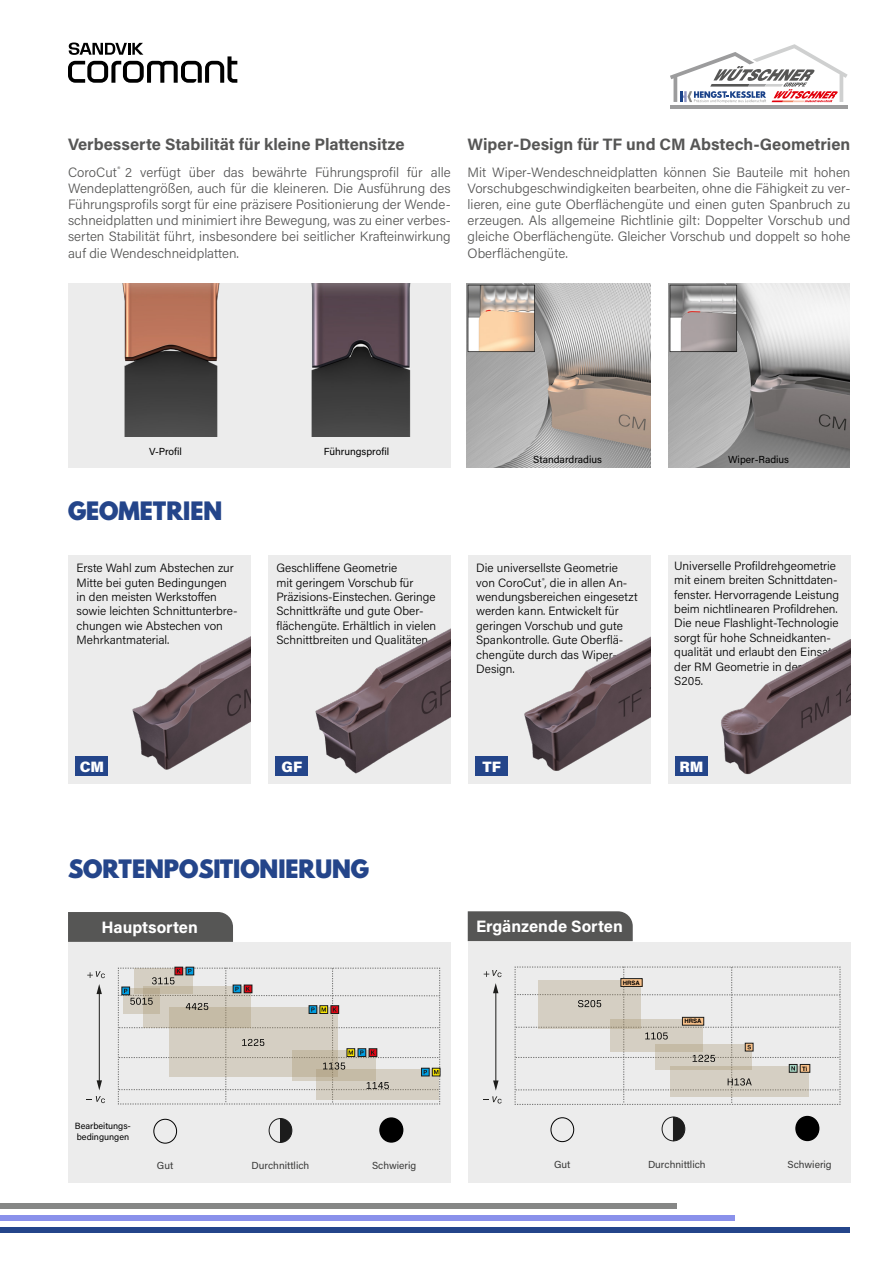
<style>
.page{position:relative;width:893px;height:1263px;background:#fff}
.page>*{position:absolute;margin:0;border:0;box-sizing:border-box;transform-origin:0 0}
.t1{font:900 22.5px "Spartan MB";color:#24458a}
.t2{font:700 16.5px "Acumin Pro";color:#565655}
.t3{font:700 16.5px "Acumin Pro";color:#fff}
.t4{font:900 15px "Acumin Pro";color:#fff}
.t5{font:300 13.5px/16.2px "Acumin Pro";color:#565655;text-align:justify}
.t6{font:300 12px/14.4px "Acumin Pro";color:#000}
.t7{font:10.2px "Acumin Pro";color:#3a3a39}
.t8{font:10.2px "Acumin Pro";color:#000}
.t9{font:9px/10.8px "Acumin Pro";color:#000}
.t10{font:700 6px "Helvetica";color:#000}
</style>
<div class="page">
<svg style="left:670px;top:44px;width:178px;height:65px"></svg>
<hr style="left:670px;top:105px;width:178px;height:3px;background:#9c9c9d">
<img style="left:668px;top:284px;width:182px;height:184px">
<img style="left:467px;top:284px;width:184px;height:184px">
<svg style="left:68px;top:43px;width:169px;height:40px"></svg>
<div style="left:68px;top:284px;width:383px;height:184px;background:#ececec"></div>
<img style="left:122px;top:284px;width:98px;height:152px">
<img style="left:311px;top:284px;width:100px;height:152px">
<div style="left:68px;top:555px;width:183px;height:228px;background:#ececec"></div>
<div style="left:268px;top:555px;width:183px;height:228px;background:#ececec"></div>
<div style="left:468px;top:555px;width:183px;height:228px;background:#ececec"></div>
<div style="left:668px;top:555px;width:182px;height:228px;background:#ececec"></div>
<img style="left:132px;top:636px;width:119px;height:134px">
<img style="left:315px;top:628px;width:136px;height:146px">
<img style="left:524px;top:636px;width:127px;height:135px">
<img style="left:721px;top:639px;width:129px;height:136px">
<div style="left:75px;top:756px;width:33px;height:20px;background:#24458a"></div>
<div style="left:275px;top:756px;width:33px;height:20px;background:#24458a"></div>
<div style="left:475px;top:756px;width:33px;height:20px;background:#24458a"></div>
<div style="left:675px;top:756px;width:33px;height:20px;background:#24458a"></div>
<div style="left:68px;top:942px;width:383px;height:240px;background:#ececec"></div>
<svg style="left:87px;top:971px;width:18px;height:7px"></svg>
<svg style="left:86px;top:1096px;width:19px;height:7px"></svg>
<hr style="left:99px;top:992px;width:1px;height:90px;background:#1d1d1b">
<svg style="left:97px;top:1080px;width:5px;height:10px"></svg>
<svg style="left:97px;top:984px;width:5px;height:10px"></svg>
<svg style="left:118px;top:967px;width:322px;height:138px"></svg>
<div style="left:468px;top:942px;width:382px;height:240px;background:#ececec"></div>
<svg style="left:484px;top:970px;width:18px;height:7px"></svg>
<svg style="left:483px;top:1096px;width:19px;height:7px"></svg>
<hr style="left:495px;top:991px;width:1px;height:91px;background:#1d1d1b">
<svg style="left:493px;top:1080px;width:6px;height:10px"></svg>
<svg style="left:493px;top:983px;width:5px;height:10px"></svg>
<svg style="left:514px;top:966px;width:327px;height:139px"></svg>
<div style="left:682px;top:1017px;width:22px;height:8px;background:#f9c189"></div>
<div style="left:682px;top:1017px;width:22px;height:8px;border:1px solid #1d1d1b"></div>
<div style="left:621px;top:978px;width:21px;height:8px;background:#f9c189"></div>
<div style="left:621px;top:978px;width:21px;height:9px;border:1px solid #1d1d1b"></div>
<div style="left:68px;top:912px;width:165px;height:30px;background:#565655"></div>
<div style="left:468px;top:911px;width:165px;height:30px;background:#565655"></div>
<div style="left:0;top:1227px;width:850px;height:6px;background:#24458a"></div>
<div style="left:0;top:1215px;width:734px;height:6px;background:#8a91eb"></div>
<div style="left:0;top:1203px;width:677px;height:6px;background:#868786"></div>
<div style="left:380px;top:1118px;width:23px;height:24px;background:#000;border-radius:50%"></div>
<div style="left:379px;top:1117px;width:24px;height:26px;border:1px solid #000;border-radius:50%"></div>
<svg style="left:268px;top:1118px;width:25px;height:25px"></svg>
<div style="left:153px;top:1119px;width:24px;height:24px;border:1px solid #000;border-radius:50%"></div>
<div style="left:796px;top:1116px;width:23px;height:24px;background:#000;border-radius:50%"></div>
<div style="left:795px;top:1116px;width:24px;height:25px;border:1px solid #000;border-radius:50%"></div>
<svg style="left:661px;top:1116px;width:24px;height:26px"></svg>
<div style="left:551px;top:1117px;width:23px;height:25px;border:1px solid #000;border-radius:50%"></div>
<h2 class="t2" style="left:68px;top:132px;width:338px">Verbesserte Stabilität für kleine Plattensitze</h2>
<p class="t5" style="left:68px;top:163px;width:384px">CoroCut<sup>®</sup> 2 verfügt über das bewährte Führungsprofil für alle Wendeplattengrößen, auch für die kleineren. Die Ausführung des Führungsprofils sorgt für eine präzisere Positionierung der Wende&shy;schneidplatten und minimiert ihre Bewegung, was zu einer verbes&shy;serten Stabilität führt, insbesondere bei seitlicher Krafteinwirkung auf die Wendeschneidplatten.</p>
<h2 class="t2" style="left:468px;top:132px;width:384px">Wiper-Design für TF und CM Abstech-Geometrien</h2>
<p class="t5" style="left:468px;top:163px;width:384px">Mit Wiper-Wendeschneidplatten können Sie Bauteile mit hohen Vorschubgeschwindigkeiten bearbeiten, ohne die Fähigkeit zu ver&shy;lieren, eine gute Oberflächengüte und einen guten Spanbruch zu erzeugen. Als allgemeine Richtlinie gilt: Doppelter Vorschub und gleiche Oberflächengüte. Gleicher Vorschub und doppelt so hohe Oberflächengüte.</p>
<p class="t8" style="left:149px;top:444px;width:34px">V-Profil</p>
<h1 class="t1" style="left:68px;top:493px;width:156px">GEOMETRIEN</h1>
<p class="t8" style="left:324px;top:444px;width:67px">Führungsprofil</p>
<p class="t8" style="left:533px;top:452px;width:70px">Standardradius</p>
<p class="t8" style="left:728px;top:452px;width:62px">Wiper-Radius</p>
<p class="t6" style="left:77px;top:560px;width:163px">Erste Wahl zum Abstechen zur<br>Mitte bei guten Bedingungen in den meisten Werkstoffen sowie leichten Schnittunterbre&shy;chungen wie Abstechen von<br>Mehrkantmaterial.</p>
<p class="t6" style="left:276px;top:560px;width:161px">Geschliffene Geometrie<br>mit geringem Vorschub für<br>Präzisions-Einstechen. Geringe<br>Schnittkräfte und gute Ober&shy;flächengüte. Erhältlich in vielen<br>Schnittbreiten und Qualitäten.</p>
<p class="t6" style="left:476px;top:560px;width:163px">Die universellste Geometrie von CoroCut<sup>®</sup>, die in allen An&shy;wendungsbereichen eingesetzt werden kann. Entwickelt für geringen Vorschub und gute<br>Spankontrolle. Gute Oberflä&shy;chengüte durch das Wiper-<br>Design.</p>
<p class="t6" style="left:674px;top:558px;width:166px">Universelle Profildrehgeometrie mit einem breiten Schnittdaten&shy;fenster. Hervorragende Leistung beim nichtlinearen Profildrehen.<br>Die neue Flashlight-Technologie sorgt für hohe Schneidkanten&shy;qualität und erlaubt den Einsatz der RM Geometrie in der Sorte<br>S205.</p>
<p class="t4" style="left:80px;top:756px;width:26px">CM</p>
<p class="t4" style="left:282px;top:756px;width:22px">GF</p>
<p class="t4" style="left:482px;top:756px;width:20px">TF</p>
<p class="t4" style="left:680px;top:756px;width:26px">RM</p>
<h1 class="t1" style="left:68px;top:851px;width:303px">SORTENPOSITIONIERUNG</h1>
<h2 class="t3" style="left:102px;top:916px;width:98px">Hauptsorten</h2>
<h2 class="t3" style="left:476px;top:915px;width:148px">Ergänzende Sorten</h2>
<p class="t9" style="left:75px;top:1120px;width:58px">Bearbeitungs&shy;bedingungen</p>
<p class="t10" style="left:623px;top:978px;width:19px">HRSA</p>
<p class="t10" style="left:684px;top:1016px;width:19px">HRSA</p>
<p class="t10" style="left:802px;top:1063px;width:7px">Ti</p>
<p class="t7" style="left:157px;top:1159px;width:18px">Gut</p>
<p class="t7" style="left:252px;top:1159px;width:59px">Durchnittlich</p>
<p class="t7" style="left:372px;top:1159px;width:46px">Schwierig</p>
<p class="t7" style="left:554px;top:1157px;width:18px">Gut</p>
<p class="t7" style="left:648px;top:1157px;width:59px">Durchnittlich</p>
<p class="t7" style="left:787px;top:1157px;width:46px">Schwierig</p>
</div>
